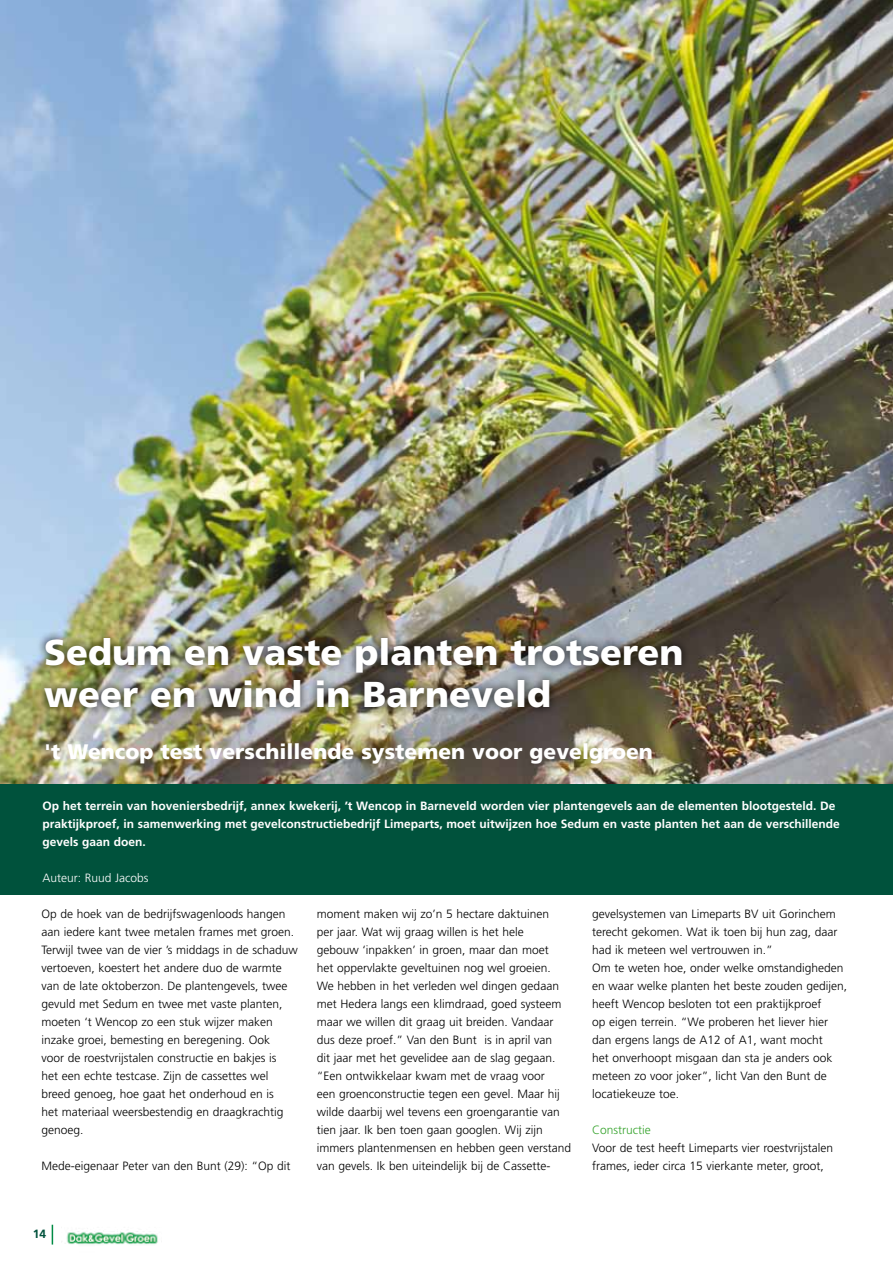
<style>
.page{position:relative;width:893px;height:1263px;background:#fff}
.page>*{position:absolute;margin:0;border:0;box-sizing:border-box;transform-origin:0 0}
.t1{font:900 36px/42px "Frutiger";color:#fff}
.t2{font:900 21px "Frutiger";color:#fff}
.t3{font:300 12px/18px "Frutiger";color:#000}
.t4{font:700 12px/18px "Frutiger";color:#fff}
.t5{font:300 12px "Frutiger";color:#fff}
.t6{font:300 12px "Frutiger";color:#35a32c}
.t7{font:700 12px "Frutiger";color:#00523c}
</style>
<div class="page">
<svg style="left:52px;top:1225px;width:1px;height:19px"></svg>
<img style="left:66px;top:1231px;width:92px;height:14px">
<img style="left:0;top:0;width:893px;height:784px">
<div style="left:36px;top:629px;width:655px;height:87px;background:#000;opacity:.8"></div>
<div style="left:0;top:784px;width:893px;height:111px;background:#00523c"></div>
<hr style="left:892px;top:0;width:1px;height:170px;background:#fecc00">
<h1 class="t1" style="left:44px;top:631px;width:641px">Sedum en vaste planten trotseren weer en wind in Barneveld</h1>
<h2 class="t2" style="left:44px;top:739px;width:610px">'t Wencop test verschillende systemen voor gevelgroen</h2>
<p class="t4" style="left:43px;top:797px;width:799px">Op het terrein van hoveniersbedrijf, annex kwekerij, ’t Wencop in Barneveld worden vier plantengevels aan de elementen blootgesteld. De praktijkproef, in samenwerking met gevelconstructiebedrijf Limeparts, moet uitwijzen hoe Sedum en vaste planten het aan de verschillende gevels gaan doen.</p>
<p class="t5" style="left:43px;top:871px;width:108px">Auteur: Ruud Jacobs</p>
<p class="t3" style="left:41px;top:905px;width:258px">Op de hoek van de bedrijfswagenloods hangen aan iedere kant twee metalen frames met groen.<br>Terwijl twee van de vier ’s middags in de schaduw vertoeven, koestert het andere duo de warmte van de late oktoberzon. De plantengevels, twee gevuld met Sedum en twee met vaste planten, moeten ‘t Wencop zo een stuk wijzer maken inzake groei, bemesting en beregening. Ook<br>voor de roestvrijstalen constructie en bakjes is<br>het een echte testcase. Zijn de cassettes wel breed genoeg, hoe gaat het onderhoud en is<br>het materiaal weersbestendig en draagkrachtig genoeg.</p>
<p class="t3" style="left:41px;top:1157px;width:251px">Mede-eigenaar Peter van den Bunt (29): “Op dit</p>
<p class="t3" style="left:317px;top:905px;width:256px">moment maken wij zo’n 5 hectare daktuinen<br>per jaar. Wat wij graag willen is het hele<br>gebouw ‘inpakken’ in groen, maar dan moet<br>het oppervlakte geveltuinen nog wel groeien.<br>We hebben in het verleden wel dingen gedaan met Hedera langs een klimdraad, goed systeem maar we willen dit graag uit breiden. Vandaar dus deze proef.” Van den Bunt is in april van<br>dit jaar met het gevelidee aan de slag gegaan. “Een ontwikkelaar kwam met de vraag voor<br>een groenconstructie tegen een gevel. Maar hij wilde daarbij wel tevens een groengarantie van tien jaar. Ik ben toen gaan googlen. Wij zijn immers plantenmensen en hebben geen verstand van gevels. Ik ben uiteindelijk bij de Cassette-</p>
<p class="t3" style="left:592px;top:905px;width:257px">gevelsystemen van Limeparts BV uit Gorinchem terecht gekomen. Wat ik toen bij hun zag, daar had ik meteen wel vertrouwen in.”<br>Om te weten hoe, onder welke omstandigheden en waar welke planten het beste zouden gedijen, heeft Wencop besloten tot een praktijkproef<br>op eigen terrein. “We proberen het liever hier dan ergens langs de A12 of A1, want mocht<br>het onverhoopt misgaan dan sta je anders ook meteen zo voor joker”, licht Van den Bunt de locatiekeuze toe.</p>
<p class="t6" style="left:592px;top:1123px;width:60px">Constructie</p>
<p class="t3" style="left:592px;top:1139px;width:243px">Voor de test heeft Limeparts vier roestvrijstalen frames, ieder circa 15 vierkante meter, groot,</p>
<p class="t7" style="left:33px;top:1227px;width:15px">14</p>
</div>
